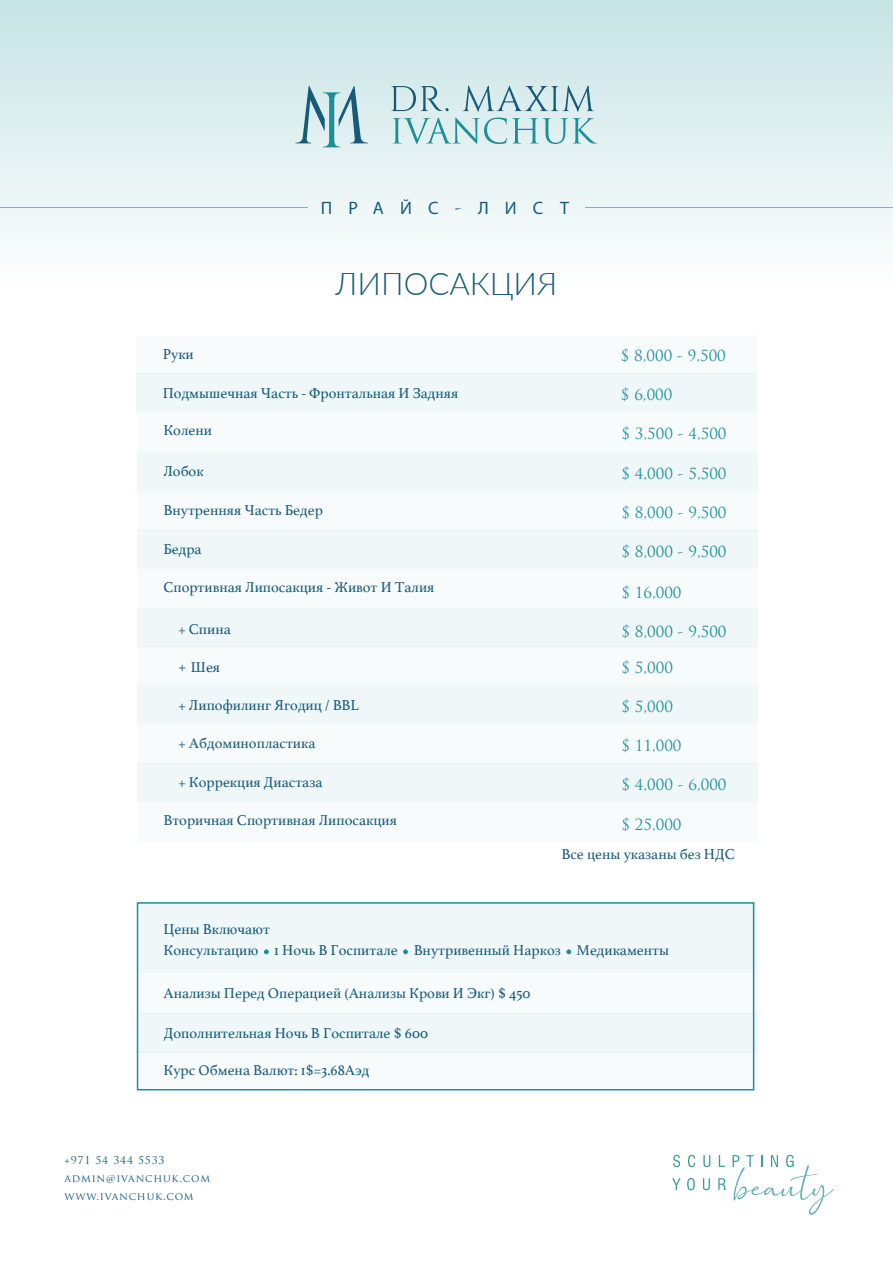
<style>
.page{position:relative;width:893px;height:1263px;background:#fff}
.page>*{position:absolute;margin:0;border:0;box-sizing:border-box;transform-origin:0 0}
.t1{font:300 31.2px "Lato";color:#165b79}
.t2{font:18px "Myriad Pro";letter-spacing:.9em;color:#165b79}
.t3{font:15px/21px "Athelas";color:#165b79}
.t4{font:15px "Trajan Pro";color:#1c9098}
.t5{font:10.5px/18px "Trajan Pro";letter-spacing:.08em;color:#165b79}
.s1{font-family:"Trajan Pro"}
</style>
<div class="page">
<div style="left:0;top:0;width:893px;height:449px;background:linear-gradient(to bottom,#cde6e8,#fff)"></div>
<svg style="left:295px;top:86px;width:73px;height:61px"></svg>
<svg style="left:391px;top:86px;width:58px;height:25px"></svg>
<svg style="left:462px;top:86px;width:132px;height:26px"></svg>
<svg style="left:393px;top:118px;width:204px;height:26px"></svg>
<hr style="left:0;top:207px;width:307px;height:1px;background:#1c9098">
<hr style="left:586px;top:207px;width:307px;height:1px;background:#1c9098">
<svg style="left:673px;top:1155px;width:7px;height:12px"></svg>
<svg style="left:688px;top:1155px;width:7px;height:12px"></svg>
<svg style="left:703px;top:1155px;width:7px;height:12px"></svg>
<svg style="left:719px;top:1155px;width:6px;height:12px"></svg>
<svg style="left:672px;top:1178px;width:9px;height:12px"></svg>
<svg style="left:687px;top:1178px;width:8px;height:12px"></svg>
<svg style="left:703px;top:1178px;width:7px;height:12px"></svg>
<svg style="left:718px;top:1178px;width:8px;height:12px"></svg>
<svg style="left:733px;top:1155px;width:101px;height:60px"></svg>
<div style="left:136px;top:335px;width:621px;height:38px;background:#f8fbfc"></div>
<div style="left:136px;top:373px;width:621px;height:39px;background:#eff7f8"></div>
<div style="left:137px;top:412px;width:620px;height:40px;background:#f8fbfc"></div>
<div style="left:137px;top:452px;width:620px;height:39px;background:#eff7f8"></div>
<div style="left:137px;top:530px;width:620px;height:39px;background:#eff7f8"></div>
<div style="left:137px;top:491px;width:620px;height:39px;background:#f8fbfc"></div>
<div style="left:137px;top:569px;width:620px;height:39px;background:#f8fbfc"></div>
<div style="left:137px;top:608px;width:620px;height:39px;background:#eff7f8"></div>
<div style="left:137px;top:646px;width:620px;height:39px;background:#f8fbfc"></div>
<div style="left:137px;top:685px;width:620px;height:39px;background:#eff7f8"></div>
<div style="left:137px;top:724px;width:620px;height:39px;background:#f8fbfc"></div>
<div style="left:137px;top:802px;width:620px;height:40px;background:#f8fbfc"></div>
<div style="left:137px;top:763px;width:620px;height:39px;background:#eff7f8"></div>
<div style="left:137px;top:1051px;width:620px;height:40px;background:#f8fbfc"></div>
<div style="left:137px;top:974px;width:620px;height:40px;background:#f8fbfc"></div>
<div style="left:137px;top:1013px;width:620px;height:40px;background:#eff7f8"></div>
<div style="left:137px;top:903px;width:619px;height:70px;background:#eff7f8"></div>
<svg style="left:264px;top:949px;width:5px;height:5px"></svg>
<svg style="left:403px;top:949px;width:5px;height:5px"></svg>
<svg style="left:566px;top:949px;width:5px;height:5px"></svg>
<div style="left:137px;top:902px;width:617px;height:188px;border:2px solid #1c9098"></div>
<p class="t2" style="left:321px;top:196px;width:250px">ПРАЙС<span class="s1">-</span>ЛИСТ</p>
<h1 class="t1" style="left:336px;top:262px;width:223px">ЛИПОСАКЦИЯ</h1>
<p class="t3" style="left:163px;top:343px;width:33px">Руки</p>
<p class="t4" style="left:621px;top:346px;width:107px">$ 8,000 - 9,500</p>
<p class="t3" style="left:163px;top:382px;width:297px">Подмышечная Часть - Фронтальная И Задняя</p>
<p class="t4" style="left:621px;top:385px;width:53px">$ 6,000</p>
<p class="t3" style="left:163px;top:419px;width:50px">Колени</p>
<p class="t4" style="left:621px;top:424px;width:107px">$ 3,500 - 4,500</p>
<p class="t3" style="left:163px;top:460px;width:42px">Лобок</p>
<p class="t4" style="left:621px;top:464px;width:107px">$ 4,000 - 5,500</p>
<p class="t3" style="left:163px;top:499px;width:161px">Внутренняя Часть Бедер</p>
<p class="t4" style="left:621px;top:503px;width:107px">$ 8,000 - 9,500</p>
<p class="t3" style="left:163px;top:538px;width:40px">Бедра</p>
<p class="t4" style="left:621px;top:542px;width:107px">$ 8,000 - 9,500</p>
<p class="t3" style="left:163px;top:576px;width:273px">Спортивная Липосакция - Живот И Талия</p>
<p class="t3" style="left:178px;top:618px;width:54px">+ Спина</p>
<p class="t4" style="left:621px;top:622px;width:107px">$ 8,000 - 9,500</p>
<p class="t3" style="left:178px;top:656px;width:43px"><span class="s1">+</span> Шея</p>
<p class="t4" style="left:621px;top:658px;width:53px">$ 5,000</p>
<p class="t3" style="left:178px;top:694px;width:182px">+ Липофилинг Ягодиц / BBL</p>
<p class="t4" style="left:621px;top:697px;width:53px">$ 5,000</p>
<p class="t3" style="left:178px;top:732px;width:139px">+ Абдоминопластика</p>
<p class="t4" style="left:621px;top:736px;width:62px">$ 11,000</p>
<p class="t4" style="left:621px;top:583px;width:62px">$ 16,000</p>
<p class="t3" style="left:178px;top:771px;width:146px">+ Коррекция Диастаза</p>
<p class="t4" style="left:621px;top:775px;width:107px">$ 4,000 - 6,000</p>
<p class="t3" style="left:163px;top:809px;width:235px">Вторичная Спортивная Липосакция</p>
<p class="t4" style="left:621px;top:814px;width:62px">$ 25,000</p>
<p class="t3" style="left:561px;top:843px;width:175px">Все цены указаны без НДС</p>
<p class="t3" style="left:163px;top:918px;width:507px">Цены Включают<br>Консультацию 1 Ночь В Госпитале Внутривенный Наркоз Медикаменты</p>
<p class="t3" style="left:163px;top:982px;width:369px">Анализы Перед Операцией (Анализы Крови И Экг) $ 450</p>
<p class="t3" style="left:164px;top:1021px;width:266px">Дополнительная Ночь В Госпитале $ 600</p>
<p class="t3" style="left:163px;top:1059px;width:207px">Курс Обмена Валют: 1$=3.68Аэд</p>
<p class="t5" style="left:65px;top:1151px;width:147px">+971 54 344 5533<br>ADMIN@IVANCHUK.COM<br>WWW.IVANCHUK.COM</p>
</div>
